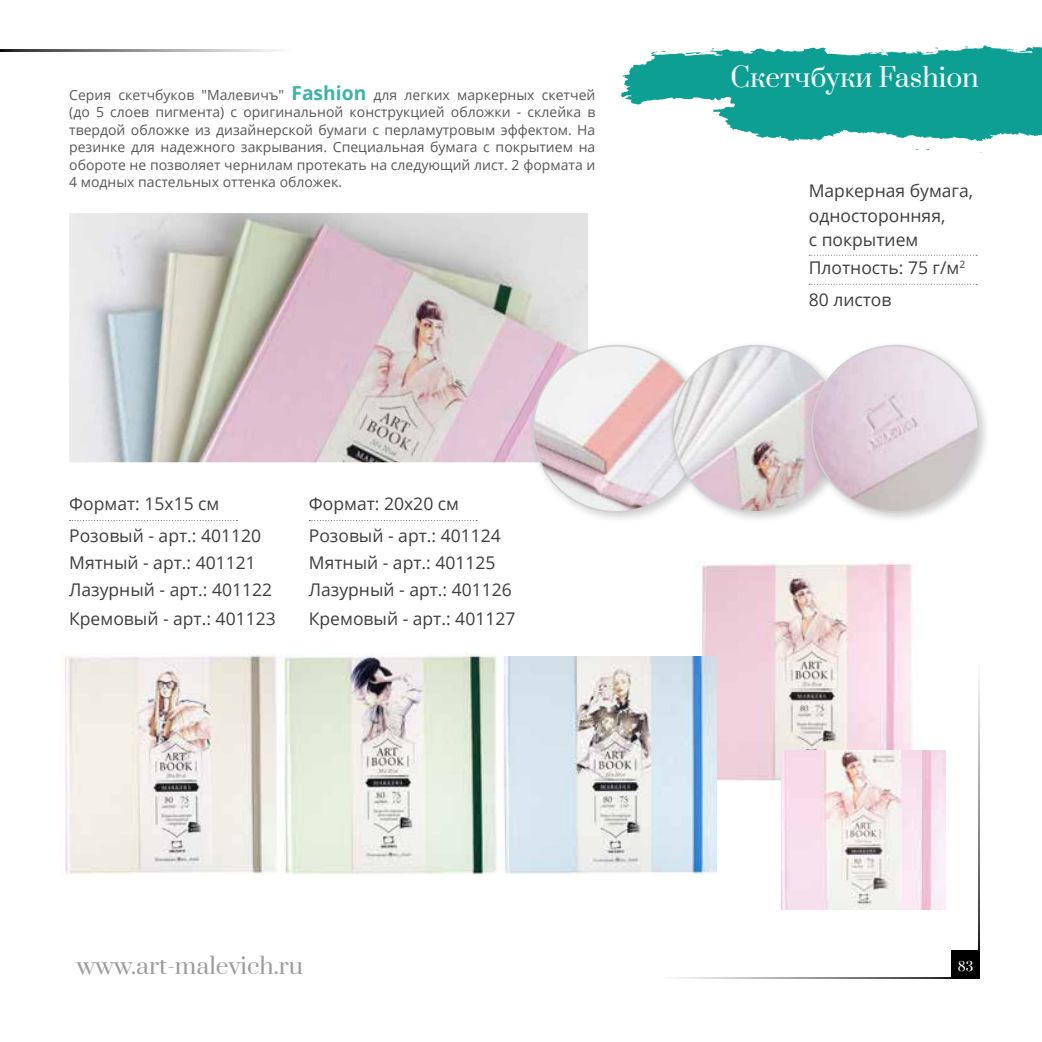
<style>
.page{position:relative;width:1042px;height:1042px;background:#fff}
.page>*{position:absolute;margin:0;border:0;box-sizing:border-box;transform-origin:0 0}
.t1{font:26.25px "Prata";color:#fff}
.t2{font:22.75px "Prata";color:#9d9d9c}
.t3{font:17.5px/27.7px "Open Sans";color:#3d3d3c}
.t4{font:14px/17.5px "Open Sans";color:#575756;text-align:justify}
.t5{font:12.25px "Prata";color:#fff}
.s1{font-weight:700;font-size:19.25px;color:#3db2a9}
</style>
<div class="page">
<svg style="left:0;top:49px;width:277px;height:2px"></svg>
<div style="left:951px;top:950px;width:29px;height:29px;background:#000"></div>
<svg style="left:979px;top:676px;width:1px;height:274px"></svg>
<svg style="left:677px;top:978px;width:275px;height:1px"></svg>
<svg style="left:621px;top:45px;width:421px;height:97px"></svg>
<svg style="left:809px;top:255px;width:168px;height:1px"></svg>
<svg style="left:809px;top:284px;width:168px;height:1px"></svg>
<img style="left:65px;top:654px;width:435px;height:220px">
<img style="left:698px;top:562px;width:220px;height:221px">
<img style="left:503px;top:657px;width:213px;height:217px">
<img style="left:782px;top:751px;width:164px;height:158px">
<img style="left:69px;top:213px;width:519px;height:249px">
<div style="left:528px;top:340px;width:184px;height:184px;background:#000;opacity:.2"></div>
<img style="left:533px;top:346px;width:166px;height:166px;border-radius:83px">
<svg style="left:70px;top:520px;width:167px;height:1px"></svg>
<div style="left:667px;top:340px;width:184px;height:184px;background:#000;opacity:.2"></div>
<img style="left:673px;top:346px;width:166px;height:166px;border-radius:83px">
<div style="left:806px;top:340px;width:184px;height:184px;background:#000;opacity:.2"></div>
<img style="left:812px;top:346px;width:166px;height:166px;border-radius:83px">
<svg style="left:309px;top:520px;width:168px;height:1px"></svg>
<p class="t4" style="left:69px;top:86px;width:528px">Серия cкетчбуков "Малевичъ" <span class="s1">Fashion</span> для легких маркерных скетчей (до 5 слоев пигмента) с оригинальной конструкцией обложки - склейка в твердой обложке из дизайнерской бумаги с перламутровым эффектом. На резинке для надежного закрывания. Специальная бумага с покрытием на обороте не позволяет чернилам протекать на следующий лист. 2 формата и 4 модных пастельных оттенка обложек.</p>
<p class="t3" style="left:69px;top:490px;width:152px">Формат: 15х15 см</p>
<p class="t3" style="left:69px;top:521px;width:208px">Розовый - арт.: 401120<br>Мятный - арт.: 401121<br>Лазурный - арт.: 401122<br>Кремовый - арт.: 401123</p>
<p class="t3" style="left:309px;top:490px;width:152px">Формат: 20х20 см</p>
<p class="t3" style="left:309px;top:521px;width:208px">Розовый - арт.: 401124<br>Мятный - арт.: 401125<br>Лазурный - арт.: 401126<br>Кремовый - арт.: 401127</p>
<h1 class="t1" style="left:730px;top:56px;width:250px">Скетчбуки Fashion</h1>
<p class="t3" style="left:809px;top:179px;width:166px;line-height:24.2px">Маркерная бумага, односторонняя,<br>с покрытием</p>
<p class="t3" style="left:809px;top:251px;width:158px;line-height:31.7px">Плотность: 75 г/м<sup>2<br></sup>80 листов</p>
<h2 class="t2" style="left:76px;top:946px;width:228px">www.art-malevich.ru</h2>
<p class="t5" style="left:958px;top:956px;width:17px">83</p>
</div>
